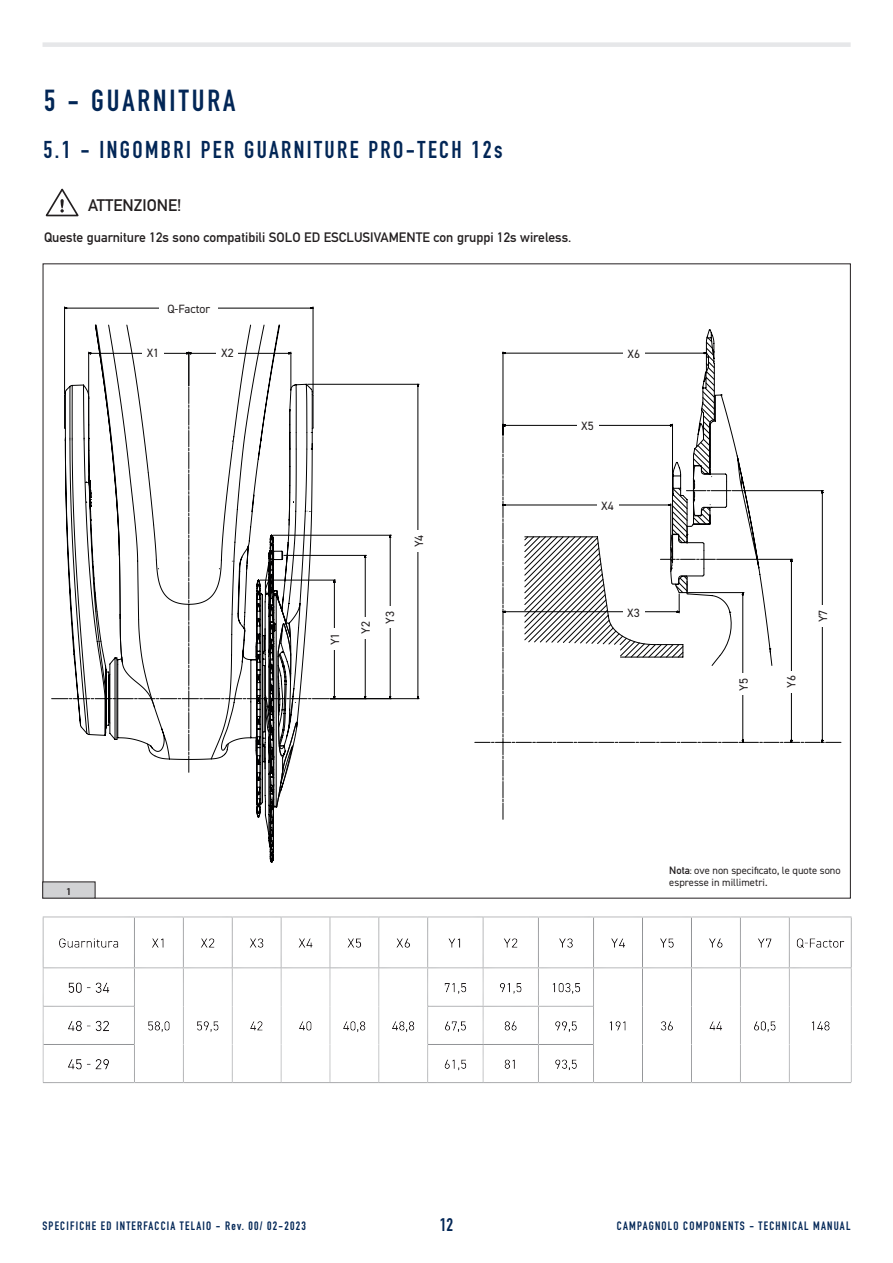
<style>
.page{position:relative;width:893px;height:1263px;background:#fff}
.page>*{position:absolute;margin:0;border:0;box-sizing:border-box;transform-origin:0 0}
.Normale{font:700 30px "DIN Condensed";letter-spacing:.1em;color:#022656}
.Normale-2{font:700 24px "DIN Condensed";letter-spacing:.1em;color:#022656}
.t1{font:700 18px "DIN Condensed";color:#022656}
.Normale-3{font:700 16.5px "DIN Alternate";color:#231f20}
.Normale-4{font:700 13.5px "DIN Alternate";color:#231f20}
.t2{font:700 12px "DIN Condensed";letter-spacing:.1em;color:#022656}
.t3{font:12px "DIN2014";color:#231f20}
.t4{font:10.5px/12.6px "DIN2014";color:#231f20}
.Normale-5{font:700 9.6px "DIN Alternate";color:#231f20;scale:1.25 1}
.s1{font-family:"DIN Alternate";font-weight:700}
.s2{font-family:"D DIN"}
</style>
<div class="page">
<div style="left:43px;top:42px;width:808px;height:5px;background:#e6e7e9"></div>
<svg style="left:45px;top:188px;width:34px;height:29px"></svg>
<svg style="left:96px;top:324px;width:161px;height:59px"></svg>
<hr style="left:208px;top:308px;width:105px;height:1px;background:#000001">
<hr style="left:65px;top:308px;width:104px;height:1px;background:#000001">
<hr style="left:313px;top:307px;width:1px;height:87px;background:#000001">
<hr style="left:64px;top:307px;width:1px;height:87px;background:#000001">
<svg style="left:333px;top:350px;width:508px;height:470px"></svg>
<hr style="left:390px;top:535px;width:1px;height:75px;background:#000001">
<hr style="left:390px;top:624px;width:1px;height:75px;background:#000001">
<hr style="left:273px;top:535px;width:118px;height:1px;background:#000001">
<hr style="left:365px;top:555px;width:1px;height:65px;background:#000001">
<hr style="left:365px;top:634px;width:1px;height:65px;background:#000001">
<hr style="left:284px;top:555px;width:82px;height:1px;background:#000001">
<hr style="left:418px;top:384px;width:1px;height:150px;background:#000001">
<hr style="left:418px;top:549px;width:1px;height:150px;background:#000001">
<hr style="left:308px;top:384px;width:111px;height:1px;background:#000001">
<hr style="left:330px;top:698px;width:89px;height:1px;background:#000001">
<hr style="left:89px;top:353px;width:58px;height:1px;background:#000001">
<hr style="left:88px;top:352px;width:1px;height:43px;background:#000001">
<svg style="left:164px;top:349px;width:28px;height:9px"></svg>
<hr style="left:235px;top:353px;width:56px;height:1px;background:#000001">
<hr style="left:189px;top:353px;width:31px;height:1px;background:#000001">
<hr style="left:291px;top:352px;width:1px;height:37px;background:#000001">
<hr style="left:189px;top:352px;width:1px;height:34px;background:#000001">
<svg style="left:52px;top:384px;width:287px;height:476px"></svg>
<div style="left:43px;top:882px;width:52px;height:16px;background:#d1d2d4"></div>
<div style="left:327px;top:628px;width:15px;height:22px;background:#fff"></div>
<div style="left:358px;top:617px;width:15px;height:21px;background:#fff"></div>
<div style="left:382px;top:607px;width:15px;height:21px;background:#fff"></div>
<div style="left:411px;top:530px;width:15px;height:21px;background:#fff"></div>
<div style="left:736px;top:674px;width:15px;height:21px;background:#fff"></div>
<div style="left:783px;top:671px;width:15px;height:21px;background:#fff"></div>
<div style="left:815px;top:605px;width:15px;height:22px;background:#fff"></div>
<div style="left:623px;top:345px;width:21px;height:15px;background:#fff"></div>
<div style="left:577px;top:417px;width:21px;height:16px;background:#fff"></div>
<div style="left:597px;top:497px;width:21px;height:15px;background:#fff"></div>
<div style="left:623px;top:604px;width:21px;height:15px;background:#fff"></div>
<div style="left:142px;top:345px;width:22px;height:15px;background:#fff"></div>
<div style="left:217px;top:345px;width:21px;height:15px;background:#fff"></div>
<div style="left:159px;top:300px;width:59px;height:15px;background:#fff"></div>
<div style="left:40px;top:916px;width:825px;height:177px;background:#231f20;opacity:.3"></div>
<p class="Normale" style="left:44px;top:81px;width:193px">5 - GUARNITURA</p>
<p class="Normale-2" style="left:44px;top:134px;width:460px">5.1 - INGOMBRI PER GUARNITURE PRO-TECH 12s</p>
<p class="Normale-3" style="left:88px;top:192px;width:95px">ATTENZIONE!</p>
<p class="Normale-4" style="left:44px;top:227px;width:529px">Queste guarniture 12s sono compatibili SOLO ED ESCLUSIVAMENTE con gruppi 12s wireless.</p>
<p class="t3" style="left:167px;top:301px;width:44px">Q-Factor</p>
<p class="t3" style="left:147px;top:345px;width:14px">X1</p>
<p class="t3" style="left:221px;top:345px;width:14px">X2</p>
<p class="Normale-5" style="left:66px;top:884px;width:6px">1</p>
<p class="t3" style="left:411px;top:547px;width:14px;rotate:-90deg">Y4</p>
<p class="t3" style="left:327px;top:645px;width:14px;rotate:-90deg">Y1</p>
<p class="t3" style="left:358px;top:634px;width:14px;rotate:-90deg">Y2</p>
<p class="t3" style="left:382px;top:624px;width:14px;rotate:-90deg">Y3</p>
<p class="t3" style="left:581px;top:418px;width:14px">X5</p>
<p class="t3" style="left:628px;top:346px;width:14px">X6</p>
<p class="t3" style="left:601px;top:498px;width:14px">X4</p>
<p class="t3" style="left:627px;top:605px;width:14px">X3</p>
<p class="t3" style="left:736px;top:690px;width:14px;rotate:-90deg">Y5</p>
<p class="t3" style="left:784px;top:688px;width:14px;rotate:-90deg">Y6</p>
<p class="t3" style="left:815px;top:622px;width:14px;rotate:-90deg">Y7</p>
<p class="t4" style="left:669px;top:864px;width:173px"><span class="s1">Nota</span><span class="s2">:</span> ove non specificato, le quote sono espresse in millimetri.</p>
<p class="t2" style="left:43px;top:1217px;width:265px">SPECIFICHE ED INTERFACCIA TELAIO - Rev. 00/ 02-2023</p>
<h3 class="t1" style="left:440px;top:1213px;width:15px">12</h3>
<p class="t2" style="left:617px;top:1217px;width:235px">CAMPAGNOLO COMPONENTS - TECHNICAL MANUAL</p>
</div>
